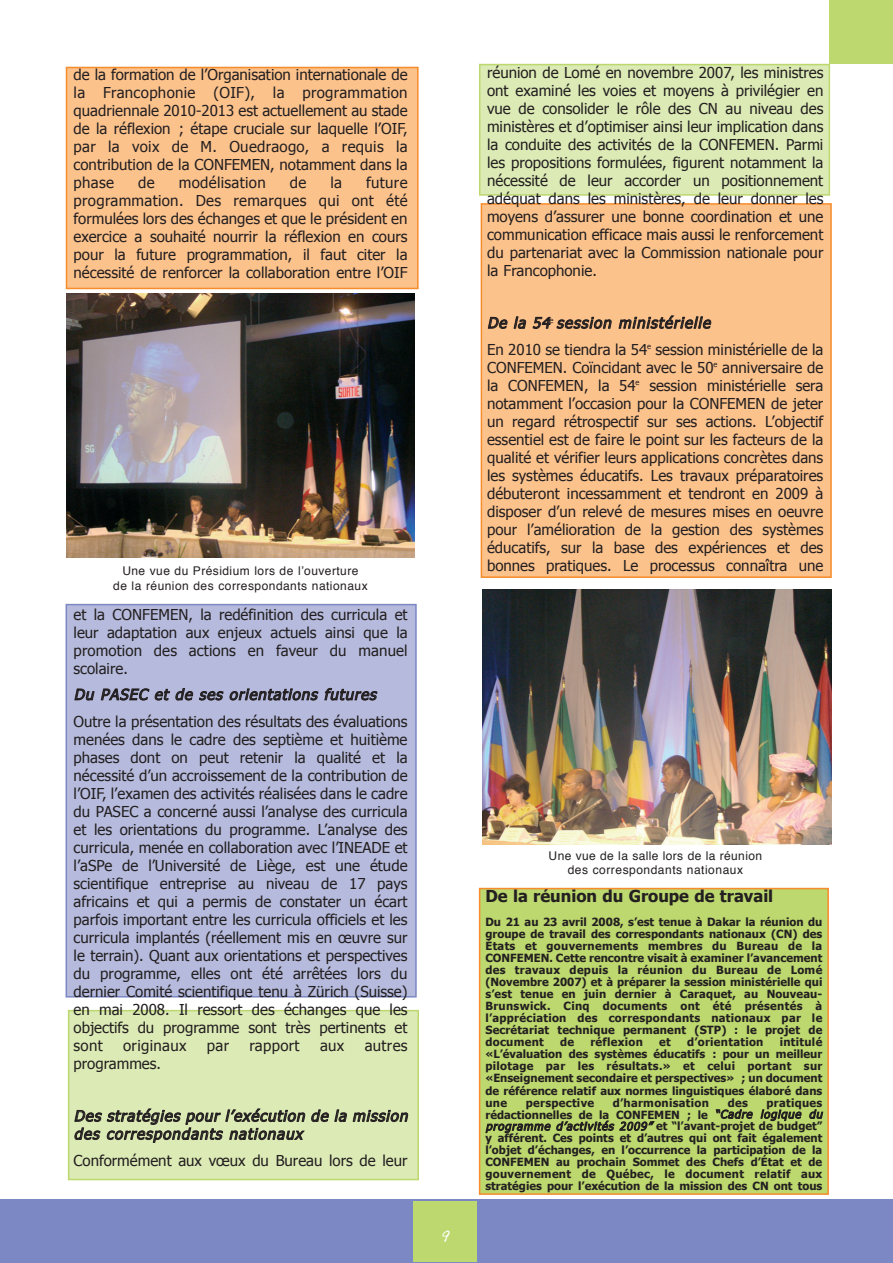
<style>
.page{position:relative;width:893px;height:1263px;background:#fff}
.page>*{position:absolute;margin:0;border:0;box-sizing:border-box;transform-origin:0 0}
.t1{font:18px "Handwriting Dakota";color:#fff}
.t2{font:700 16.5px "Tahoma";color:#231f20}
.t3{font:15px/18px "Tahoma";color:#231f20;text-align:justify}
.t4{font:italic 15px/18px "Tahoma";color:#231f20}
.t5{font:15px "Tahoma";letter-spacing:.02em;color:#231f20}
.t6{font:12px/14.4px "Helvetica";letter-spacing:.04em;color:#231f20;text-align:center}
.t7{font:700 11.25px/12px "Tahoma";color:#231f20;text-align:justify}
.t8{font:700 11.25px "Tahoma";letter-spacing:.025em;color:#231f20}
.s1{font-style:italic}
.s2{font-weight:400;font-style:italic}
</style>
<div class="page">
<div style="left:479px;top:65px;width:350px;height:130px;background:#dceab5"></div>
<div style="left:479px;top:64px;width:351px;height:132px;border:2px solid #bcd86e"></div>
<div style="left:481px;top:204px;width:350px;height:373px;background:#fcc28c"></div>
<div style="left:480px;top:203px;width:351px;height:375px;border:2px solid #f68c2b"></div>
<div style="left:1px;top:1199px;width:891px;height:63px;background:#7c88c3"></div>
<div style="left:66px;top:67px;width:352px;height:221px;background:#fcc28c"></div>
<div style="left:66px;top:67px;width:352px;height:222px;border:2px solid #f68c2b"></div>
<div style="left:69px;top:1011px;width:349px;height:169px;background:#dceab5"></div>
<div style="left:68px;top:1010px;width:351px;height:170px;border:2px solid #bcd86e"></div>
<div style="left:66px;top:605px;width:350px;height:392px;background:#b6bbdd"></div>
<div style="left:66px;top:604px;width:350px;height:394px;border:2px solid #7c88c3"></div>
<div style="left:413px;top:1201px;width:64px;height:61px;background:#bcd86e"></div>
<div style="left:829px;top:0;width:63px;height:64px;background:#bcd86e"></div>
<img style="left:483px;top:589px;width:348px;height:255px">
<img style="left:66px;top:294px;width:349px;height:263px">
<div style="left:479px;top:889px;width:349px;height:305px;background:#bcd86e"></div>
<div style="left:479px;top:888px;width:349px;height:307px;border:2px solid #f68c2b"></div>
<p class="t3" style="left:74px;top:65px;width:335px">de la formation de l’Organisation internationale de la Francophonie (OIF), la programmation quadriennale 2010-2013 est actuellement au stade de la réflexion ; étape cruciale sur laquelle l’OIF, par la voix de M. Ouedraogo, a requis la contribution de la CONFEMEN, notamment dans la phase</p>
<p class="t3" style="left:138px;top:173px;width:18px">de</p>
<p class="t5" style="left:179px;top:173px;width:88px">modélisation</p>
<p class="t3" style="left:290px;top:173px;width:18px">de</p>
<p class="t3" style="left:330px;top:173px;width:13px">la</p>
<p class="t3" style="left:74px;top:173px;width:335px;text-indent:293px">future programmation. Des remarques qui ont été formulées lors des échanges et que le président en exercice a souhaité nourrir la réflexion en cours pour la future programmation, il faut citer la nécessité de renforcer la collaboration entre l’OIF</p>
<p class="t6" style="left:113px;top:565px;width:256px">Une vue du Présidium lors de l’ouverture<br>de la réunion des correspondants nationaux</p>
<p class="t3" style="left:74px;top:605px;width:335px">et la CONFEMEN, la redéfinition des curricula et leur adaptation aux enjeux actuels ainsi que la promotion des actions en faveur du manuel scolaire.</p>
<p class="t4" style="left:74px;top:685px;width:307px">Du PASEC et de ses orientations futures</p>
<p class="t3" style="left:74px;top:712px;width:335px">Outre la présentation des résultats des évaluations menées dans le cadre des septième et huitième phases dont on peut retenir la qualité et la nécessité d’un accroissement de la contribution de l’OIF, l’examen des activités réalisées dans le cadre du PASEC a concerné aussi l’analyse des curricula et les orientations du programme. L’analyse des curricula, menée en collaboration avec l’INEADE et l’aSPe de l’Université de Liège, est une étude scientifique entreprise au niveau de 17 pays africains et qui a permis de constater un écart parfois important entre les curricula officiels et les curricula implantés (réellement mis en œuvre sur le terrain). Quant aux orientations et perspectives du programme, elles ont été arrêtées lors du dernier Comité scientifique tenu à Zürich (Suisse) en mai 2008. Il ressort des échanges que les objectifs du programme sont très pertinents et sont</p>
<p class="t5" style="left:123px;top:1036px;width:65px">originaux</p>
<p class="t3" style="left:207px;top:1036px;width:24px">par</p>
<p class="t5" style="left:249px;top:1036px;width:52px">rapport</p>
<p class="t3" style="left:320px;top:1036px;width:26px">aux</p>
<p class="t3" style="left:365px;top:1036px;width:44px">autres</p>
<p class="t3" style="left:74px;top:1054px;width:89px">programmes.</p>
<p class="t4" style="left:74px;top:1106px;width:339px">Des stratégies pour l’exécution de la mission des correspondants nationaux</p>
<p class="t3" style="left:74px;top:1151px;width:335px">Conformément aux vœux du Bureau lors de leur</p>
<p class="t1" style="left:441px;top:1220px;width:10px">9</p>
<p class="t3" style="left:487px;top:63px;width:338px">réunion de Lomé en novembre 2007, les ministres ont examiné les voies et moyens à privilégier en vue de consolider le rôle des CN au niveau des ministères et d’optimiser ainsi leur implication dans la conduite des activités de la CONFEMEN. Parmi les propositions formulées, figurent notamment la nécessité de leur accorder un positionnement adéquat dans les ministères, de leur donner les moyens d’assurer une bonne coordination et une communication efficace mais aussi le renforcement du partenariat avec la Commission nationale pour la Francophonie.</p>
<p class="t3" style="left:487px;top:309px;width:338px;line-height:26.7px"><span class="s1">De la 54</span><sup>e</sup> <span class="s1">session ministérielle<br></span>En 2010 se tiendra la 54<sup>e</sup> session ministérielle de la</p>
<p class="t3" style="left:487px;top:358px;width:338px">CONFEMEN. Coïncidant avec le 50<sup>e</sup> anniversaire de la CONFEMEN, la 54<sup>e</sup> session ministérielle sera notamment l’occasion pour la CONFEMEN de jeter un regard rétrospectif sur ses actions. L’objectif essentiel est de faire le point sur les facteurs de la qualité et vérifier leurs applications concrètes dans les systèmes éducatifs. Les travaux préparatoires débuteront incessamment et tendront en 2009 à disposer d’un relevé de mesures mises en oeuvre pour l’amélioration de la gestion des systèmes éducatifs, sur la base des expériences et des bonnes pratiques. Le processus connaîtra une</p>
<p class="t6" style="left:548px;top:849px;width:215px">Une vue de la salle lors de la réunion des correspondants nationaux</p>
<p class="t2" style="left:485px;top:886px;width:289px">De la réunion du Groupe de travail</p>
<p class="t7" style="left:485px;top:916px;width:338px">Du 21 au 23 avril 2008, s’est tenue à Dakar la réunion du groupe de travail des correspondants nationaux (CN) des États et gouvernements membres du Bureau de la CONFEMEN. Cette rencontre visait à examiner l’avancement des travaux depuis la réunion du Bureau de Lomé (Novembre 2007) et à préparer la session ministérielle qui s’est tenue en juin dernier à Caraquet, au Nouveau-Brunswick. Cinq documents ont été présentés à l’appréciation des correspondants nationaux par le Secrétariat technique permanent (STP) : le projet de document</p>
<p class="t7" style="left:485px;top:1036px;width:338px;text-indent:294px">intitulé «L’évaluation des systèmes éducatifs : pour un meilleur pilotage par les résultats.» et celui portant sur «Enseignement secondaire et perspectives» ; un document de référence relatif aux normes linguistiques élaboré dans une</p>
<p class="t7" style="left:560px;top:1036px;width:16px">de</p>
<p class="t8" style="left:590px;top:1035px;width:54px">réflexion</p>
<p class="t7" style="left:659px;top:1036px;width:13px">et</p>
<p class="t8" style="left:687px;top:1035px;width:78px">d’orientation</p>
<p class="t7" style="left:485px;top:1096px;width:341px;text-align:left;text-indent:281px">pratiques rédactionnelles de la CONFEMEN ; le <span class="s2">“Cadre logique du programme d’activités 2009”</span> et “l’avant-projet de budget” y afférent. Ces points et d’autres qui ont fait également l’objet d’échanges, en l’occurrence la participation de la CONFEMEN au prochain Sommet des Chefs d’État et de gouvernement de Québec, le document relatif aux stratégies pour l’exécution de la mission des CN ont tous</p>
<p class="t8" style="left:526px;top:1095px;width:70px">perspective</p>
<p class="t8" style="left:613px;top:1095px;width:98px">d’harmonisation</p>
<p class="t7" style="left:727px;top:1096px;width:22px">des</p>
</div>
